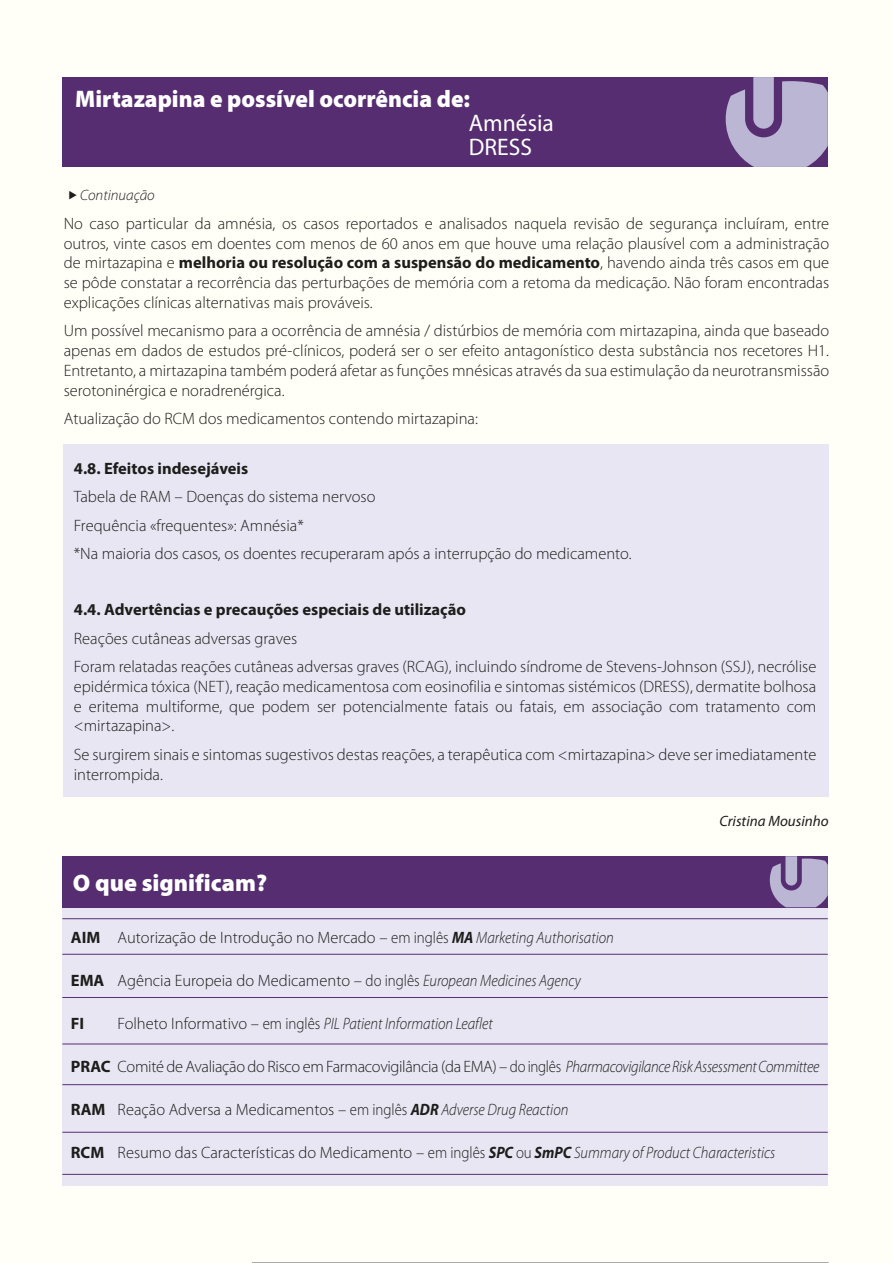
<style>
.page{position:relative;width:893px;height:1263px;background:#fffef7}
.page>*{position:absolute;margin:0;border:0;box-sizing:border-box;transform-origin:0 0}
.t1{font:900 24px "Myriad Pro";color:#fff}
.t2{font:24px/24px "Myriad Pro";color:#fff}
.t3{font:300 16.5px/19.8px "Myriad Pro";color:#1d1d1b;text-align:justify}
.t4{font:300 16.5px "Myriad Pro";letter-spacing:-.02em;color:#1d1d1b}
.t5{font:700 16.5px "Myriad Pro";color:#1d1d1b}
.t6{font:italic 300 16.5px "Myriad Pro";color:#1d1d1b;scale:.9 1}
.t7{font:italic 15px "Myriad Pro";color:#1d1d1b}
.t8{font:italic 300 15px "Myriad Pro";color:#1d1d1b}
.s1{font-weight:700}
.s2{font-weight:700;font-style:italic}
.s3{font-style:italic}
.s4{font-style:normal}
</style>
<div class="page">
<hr style="left:252px;top:1262px;width:577px;height:1px;background:#9d9d9d">
<div style="left:62px;top:856px;width:766px;height:330px;background:#e9e6f4"></div>
<div style="left:62px;top:856px;width:766px;height:51px;background:#552d70"></div>
<hr style="left:62px;top:918px;width:766px;height:1px;background:#552d70">
<hr style="left:62px;top:1084px;width:766px;height:1px;background:#552d70">
<hr style="left:62px;top:1174px;width:766px;height:1px;background:#552d70">
<hr style="left:62px;top:1132px;width:766px;height:1px;background:#552d70">
<hr style="left:62px;top:1044px;width:766px;height:1px;background:#552d70">
<hr style="left:62px;top:954px;width:766px;height:1px;background:#552d70">
<hr style="left:62px;top:997px;width:766px;height:1px;background:#552d70">
<svg style="left:770px;top:856px;width:58px;height:51px"></svg>
<div style="left:63px;top:444px;width:766px;height:353px;background:#e9e6f4"></div>
<div style="left:62px;top:77px;width:766px;height:90px;background:#552d70"></div>
<svg style="left:726px;top:77px;width:102px;height:90px"></svg>
<h1 class="t1" style="left:75px;top:86px;width:396px">Mirtazapina e possível ocorrência de:</h1>
<p class="t8" style="left:80px;top:187px;width:76px">Continuação</p>
<h1 class="t2" style="left:469px;top:112px;width:87px">Amnésia<br>DRESS</h1>
<p class="t3" style="left:64px;top:214px;width:767px">No caso particular da amnésia, os casos reportados e analisados naquela revisão de segurança incluíram, entre outros, vinte casos em doentes com menos de 60 anos em que houve uma relação plausível com a administração de mirtazapina e <span class="s1">melhoria ou resolução com a suspensão do medicamento</span>, havendo ainda três casos em que se pôde constatar a recorrência das perturbações de memória com a retoma da medicação. Não foram encontradas explicações clínicas alternativas mais prováveis.</p>
<p class="t3" style="left:64px;top:321px;width:767px">Um possível mecanismo para a ocorrência de amnésia / distúrbios de memória com mirtazapina, ainda que baseado apenas em dados de estudos pré-clínicos, poderá ser o ser efeito antagonístico desta substância nos recetores H1.<br>Entretanto, a mirtazapina também poderá afetar as funções mnésicas através da sua estimulação da neurotransmissão serotoninérgica e noradrenérgica.</p>
<p class="t3" style="left:64px;top:409px;width:416px">Atualização do RCM dos medicamentos contendo mirtazapina:</p>
<p class="t5" style="left:74px;top:459px;width:176px">4.8. Efeitos indesejáveis</p>
<p class="t3" style="left:74px;top:483px;width:559px;line-height:28.3px;text-align:left">Tabela de RAM – Doenças do sistema nervoso<br>Frequência «frequentes»: Amnésia*<br>*Na maioria dos casos, os doentes recuperaram após a interrupção do medicamento.</p>
<p class="t5" style="left:74px;top:601px;width:394px">4.4. Advertências e precauções especiais de utilização</p>
<p class="t3" style="left:74px;top:624px;width:744px;line-height:28.3px">Reações cutâneas adversas graves<br>Foram relatadas reações cutâneas adversas graves (RCAG), incluindo síndrome de Stevens-Johnson (SSJ), necrólise</p>
<p class="t3" style="left:74px;top:677px;width:744px">epidérmica tóxica (NET), reação medicamentosa com eosinofilia e sintomas sistémicos (DRESS), dermatite bolhosa e eritema multiforme, que podem ser potencialmente fatais ou fatais, em associação com tratamento com &lt;mirtazapina&gt;.</p>
<p class="t3" style="left:74px;top:745px;width:744px">Se surgirem sinais e sintomas sugestivos destas reações, a terapêutica com &lt;mirtazapina&gt; deve ser imediatamente interrompida.</p>
<p class="t7" style="left:719px;top:813px;width:111px">Cristina Mousinho</p>
<h1 class="t1" style="left:73px;top:869px;width:196px">O que significam?</h1>
<p class="t3" style="left:71px;top:928px;width:544px"><span class="s1">AIM</span> Autorização de Introdução no Mercado – em inglês <span class="s2">MA</span> <span class="s3">Marketing Authorisation</span></p>
<p class="t3" style="left:71px;top:971px;width:511px"><span class="s1">EMA</span> Agência Europeia do Medicamento – do inglês <span class="s3">European Medicines Agency</span></p>
<p class="t5" style="left:71px;top:1014px;width:15px">FI</p>
<p class="t6" style="left:118px;top:1015px;width:418px"><span class="s4">Folheto Informativo – em inglês</span> PIL Patient Information Leaflet</p>
<p class="t4" style="left:71px;top:1058px;width:750px"><span class="s1">PRAC</span> Comité de Avaliação do Risco em Farmacovigilância (da EMA) – do inglês <span class="s3">Pharmacovigilance Risk Assessment Committee</span></p>
<p class="t3" style="left:71px;top:1100px;width:499px"><span class="s1">RAM</span> Reação Adversa a Medicamentos – em inglês <span class="s2">ADR</span> <span class="s3">Adverse Drug Reaction</span></p>
<p class="t3" style="left:71px;top:1143px;width:706px"><span class="s1">RCM</span> Resumo das Características do Medicamento – em inglês <span class="s2">SPC</span> ou <span class="s2">SmPC</span> <span class="s3">Summary of Product Characteristics</span></p>
</div>
